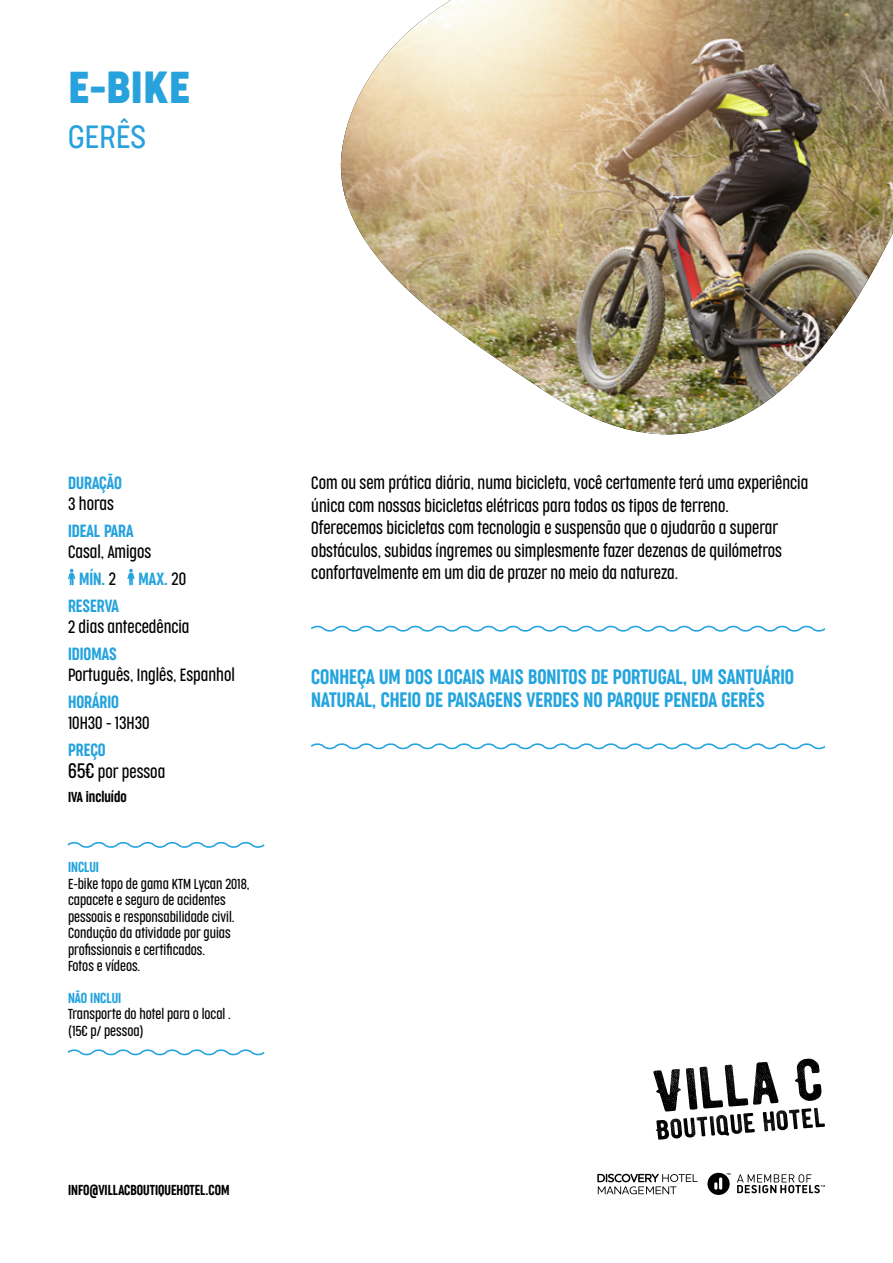
<style>
.page{position:relative;width:893px;height:1263px;background:#fff}
.page>*{position:absolute;margin:0;border:0;box-sizing:border-box;transform-origin:0 0}
.t1{font:42px "Cocogoose Condensed";color:#28a2dc}
.t2{font:300 30px "Cocogoose Condensed";color:#28a2dc}
.t3{font:300 19.5px/22.5px "Cocogoose Compressed";color:#23a4de}
.t4{font:300 16.5px/22.5px "Cocogoose Compressed";color:#000}
.t5{font:300 16.5px "Cocogoose Compressed";color:#25a3dd}
.t6{font:300 13.5px/16.5px "Cocogoose Compressed";color:#000}
.t7{font:300 13.5px "Cocogoose Compressed";color:#000}
.t8{font:300 13.5px "Cocogoose Compressed";color:#25a3dd}
.s1{color:#25a3dd}
.s2{color:#000}
.s3{font-size:19.5px}
</style>
<div class="page">
<img style="left:340px;top:0;width:553px;height:434px">
<svg style="left:597px;top:1174px;width:101px;height:20px"></svg>
<svg style="left:707px;top:1173px;width:118px;height:22px"></svg>
<svg style="left:653px;top:1059px;width:172px;height:81px"></svg>
<svg style="left:311px;top:625px;width:515px;height:7px"></svg>
<svg style="left:311px;top:743px;width:515px;height:7px"></svg>
<svg style="left:68px;top:569px;width:7px;height:16px"></svg>
<svg style="left:127px;top:569px;width:8px;height:16px"></svg>
<svg style="left:67px;top:842px;width:198px;height:6px"></svg>
<svg style="left:67px;top:1049px;width:198px;height:7px"></svg>
<h1 class="t1" style="left:68px;top:58px;width:124px">E-BIKE</h1>
<h2 class="t2" style="left:68px;top:117px;width:79px">GERÊS</h2>
<p class="t5" style="left:68px;top:472px;width:55px">DURAÇÃO</p>
<p class="t4" style="left:68px;top:493px;width:47px">3 horas</p>
<p class="t5" style="left:68px;top:520px;width:67px">IDEAL PARA</p>
<p class="t4" style="left:79px;top:539px;width:74px;line-height:27px;text-indent:-11px">Casal, Amigos<br><span class="s1">MÍN.</span> 2</p>
<p class="t5" style="left:138px;top:568px;width:49px">MAX. <span class="s2">20</span></p>
<p class="t5" style="left:68px;top:595px;width:52px">RESERVA</p>
<p class="t4" style="left:68px;top:616px;width:123px">2 dias antecedência</p>
<p class="t5" style="left:68px;top:643px;width:50px">IDIOMAS</p>
<p class="t4" style="left:68px;top:664px;width:168px">Português, Inglês, Espanhol</p>
<p class="t5" style="left:68px;top:691px;width:52px">HORÁRIO</p>
<p class="t4" style="left:68px;top:712px;width:83px">10H30 - 13H30</p>
<p class="t4" style="left:68px;top:739px;width:99px;line-height:21.3px"><span class="s1">PREÇO<br></span><span class="s3">65€</span> por pessoa</p>
<p class="t7" style="left:68px;top:788px;width:60px">IVA incluído</p>
<p class="t8" style="left:68px;top:858px;width:32px">INCLUI</p>
<p class="t6" style="left:68px;top:875px;width:183px">E-bike topo de gama KTM Lycan 2018, capacete e seguro de acidentes pessoais e responsabilidade civil.<br>Condução da atividade por guias profissionais e certificados.<br>Fotos e vídeos.</p>
<p class="t8" style="left:68px;top:989px;width:55px">NÃO INCLUI</p>
<p class="t6" style="left:68px;top:1006px;width:164px">Transporte do hotel para o local . (15€ p/ pessoa)</p>
<p class="t7" style="left:68px;top:1181px;width:163px">INFO@VILLACBOUTIQUEHOTEL.COM</p>
<p class="t4" style="left:311px;top:472px;width:499px">Com ou sem prática diária, numa bicicleta, você certamente terá uma experiência única com nossas bicicletas elétricas para todos os tipos de terreno.<br>Oferecemos bicicletas com tecnologia e suspensão que o ajudarão a superar obstáculos, subidas íngremes ou simplesmente fazer dezenas de quilómetros confortavelmente em um dia de prazer no meio da natureza.</p>
<p class="t3" style="left:311px;top:666px;width:484px">CONHEÇA UM DOS LOCAIS MAIS BONITOS DE PORTUGAL, UM SANTUÁRIO<br>NATURAL, CHEIO DE PAISAGENS VERDES NO PARQUE PENEDA GERÊS</p>
</div>
